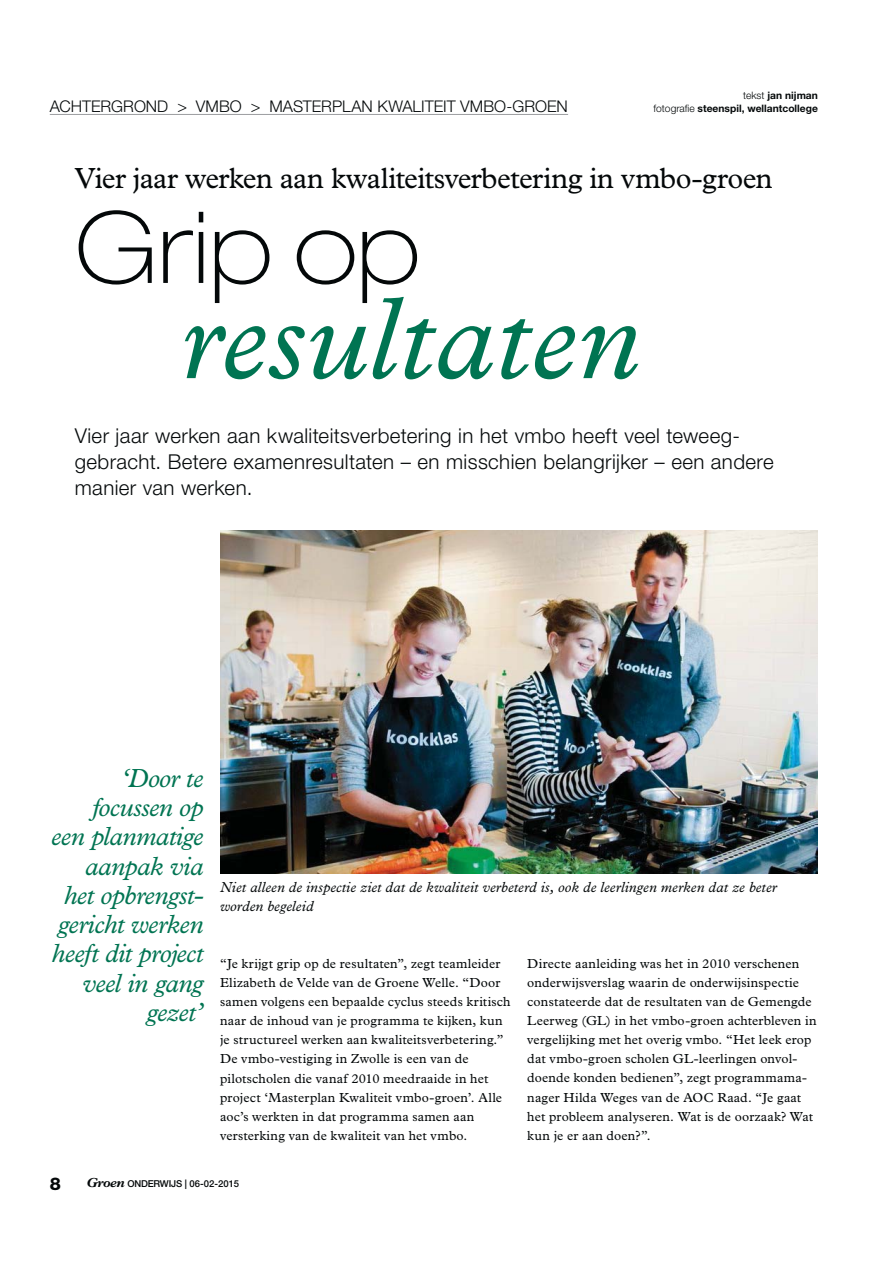
<style>
.page{position:relative;width:893px;height:1263px;background:#fff}
.page>*{position:absolute;margin:0;border:0;box-sizing:border-box;transform-origin:0 0}
.t1{font:italic 117.15px "Plantin Std";letter-spacing:.005em;color:#007452}
.t2{font:100 expanded 99.6px "Helvetica Neue LT Std";color:#040809}
.t3{font:29.25px "Plantin Std";letter-spacing:-.02em;color:#040809}
.t4{font:italic 26.4px/29.2px "Plantin Std";letter-spacing:-.02em;color:#007452;text-align:right}
.t5{font:300 20.55px/26.4px "Helvetica Neue LT Std";letter-spacing:.02em;color:#040809}
.t6{font:800 17.55px "Helvetica Neue LT Std";color:#040809}
.t7{font:300 16.05px "Helvetica Neue LT Std";color:#040809}
.t8{font:italic 14.7px/19px "Plantin Std";letter-spacing:.01em;color:#040809}
.t9{font:13.2px/19px "Plantin Std";letter-spacing:.015em;color:#040809}
.t10{font:700 10.2px/12.3px "Helvetica Neue LT Std";color:#040809;text-align:right}
.t11{font:500 9.45px "Helvetica Neue LT Std";letter-spacing:-.02em;color:#040809}
.s1{font-weight:300}
.s2{font-family:"Plantin Std";font-weight:700;font-style:italic;font-size:13.2px}
</style>
<div class="page">
<hr style="left:50px;top:114px;width:518px;height:1px;background:#9c9da0">
<img style="left:220px;top:530px;width:598px;height:343px">
<p class="t7" style="left:50px;top:100px;width:520px">ACHTERGROND &gt; VMBO &gt; MASTERPLAN KWALITEIT VMBO-GROEN</p>
<p class="t10" style="left:653px;top:90px;width:166px"><span class="s1">tekst</span> jan nijman<br><span class="s1">fotografie</span> steenspil, wellantcollege</p>
<h3 class="t3" style="left:75px;top:167px;width:699px">Vier jaar werken aan kwaliteitsverbetering in vmbo-groen</h3>
<h2 class="t2" style="left:75px;top:190px;width:346px">Grip op</h2>
<h1 class="t1" style="left:180px;top:293px;width:461px">resultaten</h1>
<h3 class="t5" style="left:75px;top:424px;width:701px">Vier jaar werken aan kwaliteitsverbetering in het vmbo heeft veel teweeg&shy;gebracht. Betere examenresultaten – en misschien belangrijker – een andere manier van werken.</h3>
<h3 class="t4" style="left:51px;top:765px;width:154px">‘Door te focussen op<br>een planmatige aanpak via het opbrengst&shy;gericht werken heeft dit project veel in gang gezet’</h3>
<p class="t8" style="left:220px;top:879px;width:558px">Niet alleen de inspectie ziet dat de kwaliteit verbeterd is, ook de leerlingen merken dat ze beter worden begeleid</p>
<p class="t9" style="left:220px;top:955px;width:292px">“Je krijgt grip op de resultaten”, zegt teamleider Elizabeth de Velde van de Groene Welle. “Door samen volgens een bepaalde cyclus steeds kritisch naar de inhoud van je programma te kijken, kun je structureel werken aan kwaliteitsverbetering.” De vmbo-vestiging in Zwolle is een van de pilotscholen die vanaf 2010 meedraaide in het project ‘Masterplan Kwaliteit vmbo-groen’. Alle aoc’s werkten in dat programma samen aan versterking van de kwaliteit van het vmbo.</p>
<p class="t9" style="left:527px;top:955px;width:291px">Directe aanleiding was het in 2010 verschenen onderwijsverslag waarin de onderwijsinspectie constateerde dat de resultaten van de Gemengde Leerweg (GL) in het vmbo-groen achterbleven in vergelijking met het overig vmbo. “Het leek erop dat vmbo-groen scholen GL-leerlingen onvol&shy;doende konden bedienen”, zegt programmama&shy;nager Hilda Weges van de AOC Raad. “Je gaat het probleem analyseren. Wat is de oorzaak? Wat kun je er aan doen?”.</p>
<h3 class="t6" style="left:50px;top:1174px;width:13px">8</h3>
<p class="t11" style="left:86px;top:1178px;width:154px"><span class="s2">Groen</span> ONDERWIJS | 06-02-2015</p>
</div>
